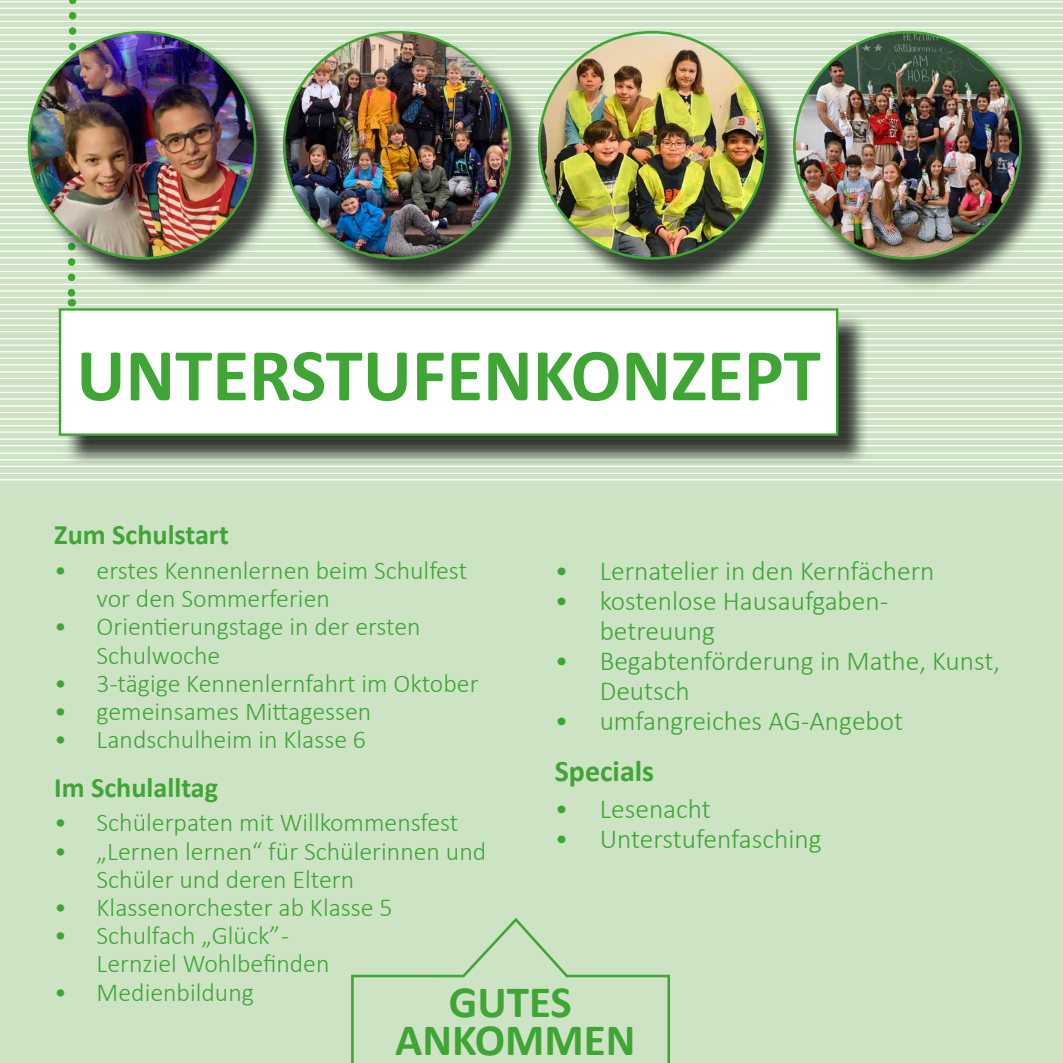
<style>
.page{position:relative;width:1063px;height:1063px;background:#cde4c4}
.page>*{position:absolute;margin:0;border:0;box-sizing:border-box;transform-origin:0 0}
.t1{font:700 75.25px "Calibri";color:#3fa535}
.t2{font:700 45px/37.5px "Calibri";color:#3fa535;text-align:center}
.t3{font:700 30px "Calibri";color:#3fa535}
.t4{font:700 28.25px "Calibri";color:#3fa535}
.t5{font:300 27.5px/30px "Calibri";color:#3fa535}
.t6{font:300 25.75px/28.2px "Calibri";color:#3fa535}
</style>
<div class="page">
<hr style="left:0;top:466px;width:1063px;height:1px;background:#fff">
<hr style="left:0;top:459px;width:1063px;height:1px;background:#fff">
<hr style="left:0;top:479px;width:1063px;height:1px;background:#fff">
<hr style="left:0;top:473px;width:1063px;height:1px;background:#fff">
<hr style="left:0;top:453px;width:1063px;height:1px;background:#fff">
<hr style="left:0;top:431px;width:1063px;height:2px;background:#fff">
<hr style="left:0;top:425px;width:1063px;height:1px;background:#fff">
<hr style="left:0;top:445px;width:1063px;height:1px;background:#fff">
<hr style="left:0;top:439px;width:1063px;height:1px;background:#fff">
<hr style="left:0;top:418px;width:1063px;height:2px;background:#fff">
<hr style="left:0;top:398px;width:1063px;height:2px;background:#fff">
<hr style="left:0;top:392px;width:1063px;height:1px;background:#fff">
<hr style="left:0;top:412px;width:1063px;height:1px;background:#fff">
<hr style="left:0;top:405px;width:1063px;height:2px;background:#fff">
<hr style="left:0;top:385px;width:1063px;height:2px;background:#fff">
<hr style="left:0;top:364px;width:1063px;height:1px;background:#fff">
<hr style="left:0;top:358px;width:1063px;height:1px;background:#fff">
<hr style="left:0;top:378px;width:1063px;height:1px;background:#fff">
<hr style="left:0;top:371px;width:1063px;height:2px;background:#fff">
<hr style="left:0;top:351px;width:1063px;height:1px;background:#fff">
<hr style="left:0;top:331px;width:1063px;height:1px;background:#fff">
<hr style="left:0;top:325px;width:1063px;height:1px;background:#fff">
<hr style="left:0;top:345px;width:1063px;height:1px;background:#fff">
<hr style="left:0;top:338px;width:1063px;height:1px;background:#fff">
<hr style="left:0;top:318px;width:1063px;height:1px;background:#fff">
<hr style="left:0;top:297px;width:1063px;height:1px;background:#fff">
<hr style="left:0;top:290px;width:1063px;height:2px;background:#fff">
<hr style="left:0;top:310px;width:1063px;height:2px;background:#fff">
<hr style="left:0;top:304px;width:1063px;height:1px;background:#fff">
<hr style="left:0;top:284px;width:1063px;height:1px;background:#fff">
<hr style="left:0;top:264px;width:1063px;height:1px;background:#fff">
<hr style="left:0;top:257px;width:1063px;height:1px;background:#fff">
<hr style="left:0;top:277px;width:1063px;height:2px;background:#fff">
<hr style="left:0;top:271px;width:1063px;height:1px;background:#fff">
<hr style="left:0;top:251px;width:1063px;height:1px;background:#fff">
<hr style="left:0;top:230px;width:1063px;height:1px;background:#fff">
<hr style="left:0;top:223px;width:1063px;height:1px;background:#fff">
<hr style="left:0;top:243px;width:1063px;height:1px;background:#fff">
<hr style="left:0;top:237px;width:1063px;height:1px;background:#fff">
<hr style="left:0;top:216px;width:1063px;height:2px;background:#fff">
<hr style="left:0;top:196px;width:1063px;height:1px;background:#fff">
<hr style="left:0;top:190px;width:1063px;height:1px;background:#fff">
<hr style="left:0;top:210px;width:1063px;height:1px;background:#fff">
<hr style="left:0;top:203px;width:1063px;height:1px;background:#fff">
<hr style="left:0;top:183px;width:1063px;height:1px;background:#fff">
<hr style="left:0;top:162px;width:1063px;height:1px;background:#fff">
<hr style="left:0;top:155px;width:1063px;height:2px;background:#fff">
<hr style="left:0;top:175px;width:1063px;height:2px;background:#fff">
<hr style="left:0;top:169px;width:1063px;height:1px;background:#fff">
<hr style="left:0;top:149px;width:1063px;height:1px;background:#fff">
<hr style="left:0;top:129px;width:1063px;height:1px;background:#fff">
<hr style="left:0;top:122px;width:1063px;height:1px;background:#fff">
<hr style="left:0;top:142px;width:1063px;height:2px;background:#fff">
<hr style="left:0;top:136px;width:1063px;height:1px;background:#fff">
<hr style="left:0;top:116px;width:1063px;height:1px;background:#fff">
<hr style="left:0;top:95px;width:1063px;height:1px;background:#fff">
<hr style="left:0;top:88px;width:1063px;height:1px;background:#fff">
<hr style="left:0;top:108px;width:1063px;height:1px;background:#fff">
<hr style="left:0;top:102px;width:1063px;height:1px;background:#fff">
<hr style="left:0;top:81px;width:1063px;height:2px;background:#fff">
<hr style="left:0;top:61px;width:1063px;height:2px;background:#fff">
<hr style="left:0;top:55px;width:1063px;height:1px;background:#fff">
<hr style="left:0;top:75px;width:1063px;height:1px;background:#fff">
<hr style="left:0;top:68px;width:1063px;height:2px;background:#fff">
<hr style="left:0;top:48px;width:1063px;height:2px;background:#fff">
<hr style="left:0;top:27px;width:1063px;height:1px;background:#fff">
<hr style="left:0;top:21px;width:1063px;height:1px;background:#fff">
<hr style="left:0;top:41px;width:1063px;height:1px;background:#fff">
<hr style="left:0;top:34px;width:1063px;height:2px;background:#fff">
<hr style="left:0;top:14px;width:1063px;height:1px;background:#fff">
<hr style="left:0;top:8px;width:1063px;height:1px;background:#fff">
<hr style="left:0;top:1px;width:1063px;height:1px;background:#fff">
<svg style="left:64px;top:0;width:16px;height:306px"></svg>
<div style="left:63px;top:312px;width:806px;height:155px;background:#000;opacity:.75"></div>
<div style="left:60px;top:309px;width:777px;height:126px;background:#fff"></div>
<div style="left:59px;top:308px;width:779px;height:128px;border:2px solid #3fa535"></div>
<div style="left:797px;top:35px;width:255px;height:255px;background:#000;opacity:.75"></div>
<img style="left:794px;top:32px;width:227px;height:226px;border-radius:113px">
<div style="left:542px;top:35px;width:255px;height:255px;background:#000;opacity:.75"></div>
<img style="left:542px;top:37px;width:223px;height:221px">
<div style="left:287px;top:35px;width:255px;height:255px;background:#000;opacity:.75"></div>
<img style="left:284px;top:32px;width:226px;height:226px;border-radius:113px">
<div style="left:31px;top:35px;width:256px;height:255px;background:#000;opacity:.75"></div>
<img style="left:29px;top:32px;width:226px;height:226px;border-radius:113px">
<svg style="left:351px;top:918px;width:319px;height:145px"></svg>
<h1 class="t1" style="left:76px;top:322px;width:746px">UNTERSTUFENKONZEPT</h1>
<p class="t4" style="left:54px;top:515px;width:176px">Zum Schulstart</p>
<p class="t6" style="left:97px;top:556px;width:372px;text-indent:-42px">• erstes Kennenlernen beim Schulfest vor den Sommerferien</p>
<p class="t6" style="left:97px;top:612px;width:326px;text-indent:-42px">• Orientierungstage in der ersten<br>Schulwoche</p>
<p class="t6" style="left:54px;top:669px;width:426px">• 3-tägige Kennenlernfahrt im Oktober</p>
<p class="t6" style="left:54px;top:697px;width:319px">• gemeinsames Mittagessen</p>
<p class="t6" style="left:54px;top:725px;width:313px">• Landschulheim in Klasse 6</p>
<p class="t4" style="left:54px;top:767px;width:165px">Im Schulalltag</p>
<p class="t6" style="left:54px;top:808px;width:406px">• Schülerpaten mit Willkommensfest</p>
<p class="t6" style="left:97px;top:837px;width:391px;text-indent:-42px">• „Lernen lernen“ für Schülerinnen und<br>Schüler und deren Eltern</p>
<p class="t6" style="left:54px;top:893px;width:340px">• Klassenorchester ab Klasse 5</p>
<p class="t6" style="left:97px;top:921px;width:234px;text-indent:-42px">• Schulfach „Glück” -<br>Lernziel Wohlbefinden</p>
<p class="t6" style="left:54px;top:978px;width:201px">• Medienbildung</p>
<h2 class="t2" style="left:395px;top:982px;width:242px">GUTES<br>ANKOMMEN</h2>
<p class="t5" style="left:555px;top:555px;width:381px">• Lernatelier in den Kernfächern</p>
<p class="t5" style="left:600px;top:585px;width:290px;text-indent:-45px">• kostenlose Hausaufgaben&shy;betreuung</p>
<p class="t5" style="left:600px;top:645px;width:402px;text-indent:-45px">• Begabtenförderung in Mathe, Kunst,<br>Deutsch</p>
<p class="t5" style="left:555px;top:705px;width:350px">• umfangreiches AG-Angebot</p>
<p class="t3" style="left:555px;top:750px;width:101px">Specials</p>
<p class="t5" style="left:555px;top:794px;width:158px">• Lesenacht</p>
<p class="t5" style="left:555px;top:824px;width:269px">• Unterstufenfasching</p>
</div>
